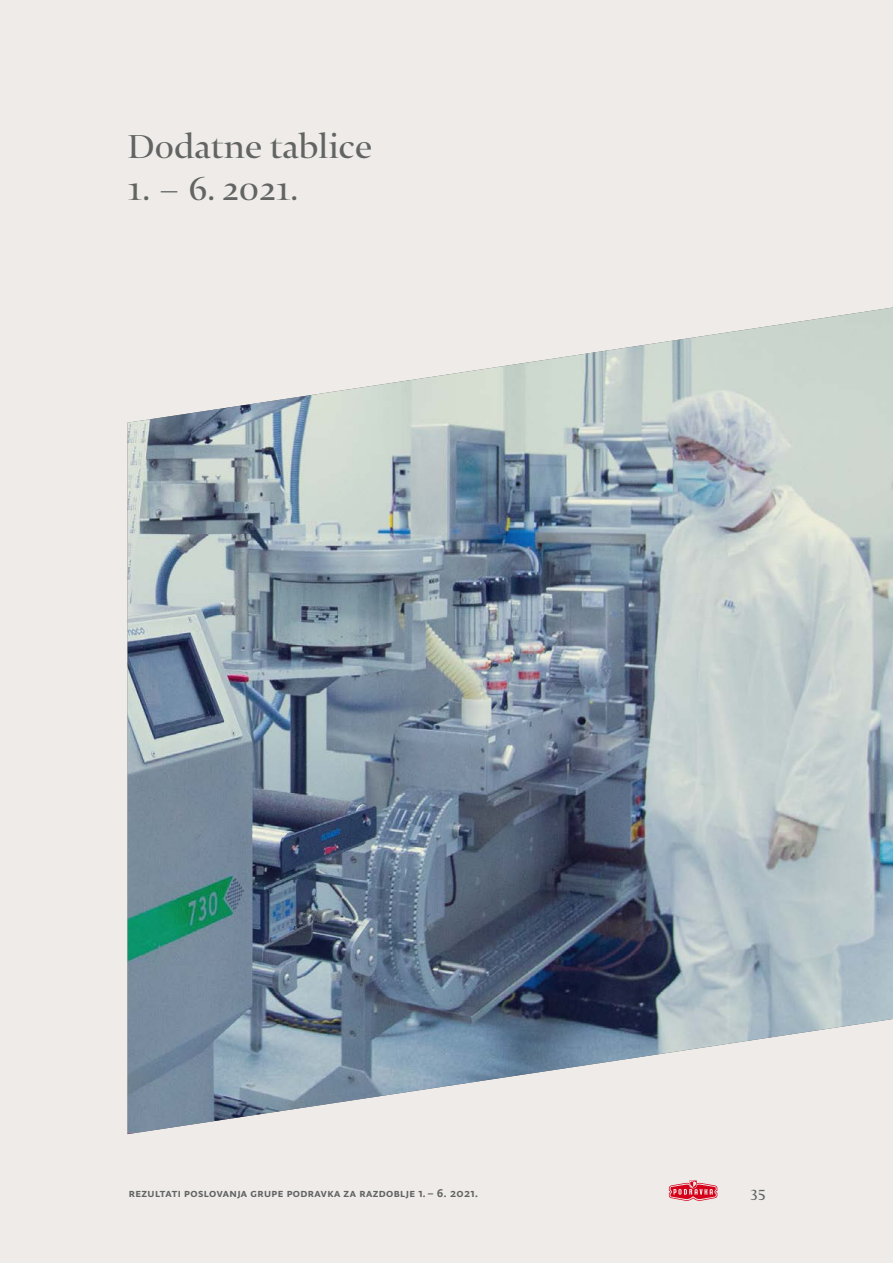
<style>
.page{position:relative;width:893px;height:1263px;background:#eeebe8}
.page>*{position:absolute;margin:0;border:0;box-sizing:border-box;transform-origin:0 0}
.t1{font:37.5px "Thema";color:#626463}
.t2{font:16.5px "Thema";color:#626463}
.t3{font:500 12px "Typonine Sans";letter-spacing:.03em;color:#626463}
</style>
<div class="page">
<svg style="left:669px;top:1180px;width:48px;height:21px"></svg>
<img style="left:128px;top:307px;width:765px;height:827px">
<h1 class="t1" style="left:128px;top:125px;width:246px">Dodatne tablice</h1>
<h1 class="t1" style="left:128px;top:167px;width:172px">1. – 6. 2021.</h1>
<p class="t3" style="left:129px;top:1186px;width:351px">rezultati poslovanja grupe podravka za razdoblje 1.– 6. 2021.</p>
<h2 class="t2" style="left:751px;top:1183px;width:16px">35</h2>
</div>
